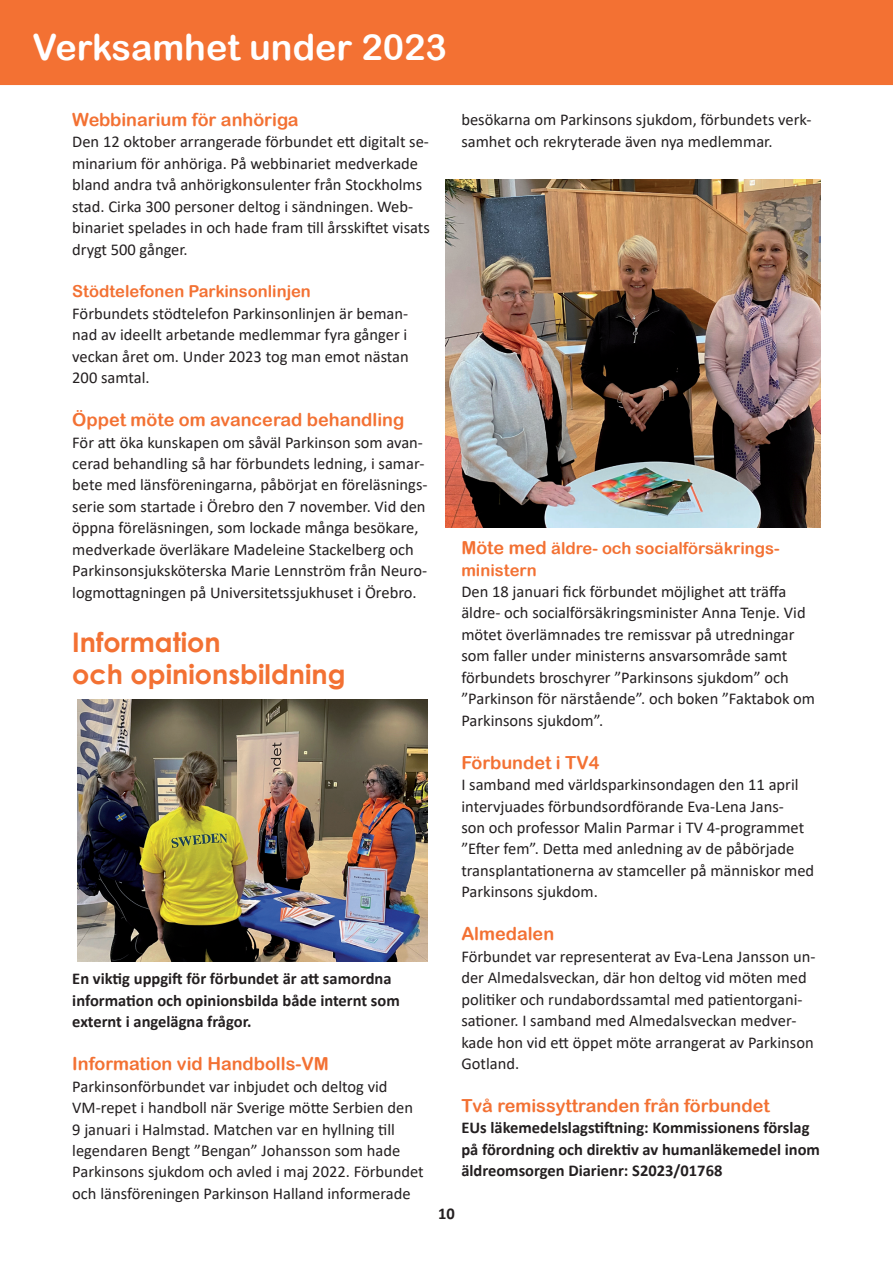
<style>
.page{position:relative;width:893px;height:1263px;background:#fff}
.page>*{position:absolute;margin:0;border:0;box-sizing:border-box;transform-origin:0 0}
.t1{font:36px "Arial Rounded MT Bold";color:#fff}
.t2{font:700 27px/32.4px "Century Gothic";color:#f37133}
.t3{font:18px "Arial Rounded MT Bold";color:#f37133}
.t4{font:16.5px/21.5px "Calibri";color:#231f20}
.t5{font:700 16.5px/21.5px "Calibri";color:#231f20}
.t6{font:16.5px/21.5px "Arial Rounded MT Bold";color:#f37133}
.s1{font-size:18px}
</style>
<div class="page">
<div style="left:0;top:0;width:893px;height:85px;background:#f37133"></div>
<img style="left:445px;top:180px;width:376px;height:347px">
<img style="left:77px;top:700px;width:350px;height:261px">
<h1 class="t1" style="left:33px;top:26px;width:416px">Verksamhet under 2023</h1>
<p class="t3" style="left:72px;top:109px;width:228px">Webbinarium för anhöriga</p>
<p class="t4" style="left:72px;top:131px;width:359px">Den 12 oktober arrangerade förbundet ett digitalt se&shy;minarium för anhöriga. På webbinariet medverkade bland andra två anhörigkonsulenter från Stockholms stad. Cirka 300 personer deltog i sändningen. Web&shy;binariet spelades in och hade fram till årsskiftet visats drygt 500 gånger.</p>
<p class="t6" style="left:72px;top:281px;width:240px">Stödtelefonen Parkinsonlinjen</p>
<p class="t4" style="left:72px;top:302px;width:338px;text-align:justify">Förbundets stödtelefon Parkinsonlinjen är beman&shy;nad av ideellt arbetande medlemmar fyra gånger i veckan året om. Under 2023 tog man emot nästan 200 samtal.</p>
<p class="t3" style="left:72px;top:409px;width:334px">Öppet möte om avancerad behandling</p>
<p class="t4" style="left:72px;top:431px;width:357px">För att öka kunskapen om såväl Parkinson som avan&shy;cerad behandling så har förbundets ledning, i samar&shy;bete med länsföreningarna, påbörjat en föreläsnings&shy;serie som startade i Örebro den 7 november. Vid den öppna föreläsningen, som lockade många besökare, medverkade överläkare Madeleine Stackelberg och Parkinsonsjuksköterska Marie Lennström från Neuro&shy;logmottagningen på Universitetssjukhuset i Örebro.</p>
<h2 class="t2" style="left:72px;top:624px;width:275px">Information<br>och opinionsbildning</h2>
<p class="t5" style="left:72px;top:968px;width:329px">En viktig uppgift för förbundet är att samordna information och opinionsbilda både internt som externt i angelägna frågor.</p>
<p class="t3" style="left:72px;top:1053px;width:258px">Information vid Handbolls-VM</p>
<p class="t4" style="left:72px;top:1075px;width:353px">Parkinsonförbundet var inbjudet och deltog vid VM-repet i handboll när Sverige mötte Serbien den 9 januari i Halmstad. Matchen var en hyllning till legendaren Bengt ”Bengan” Johansson som hade Parkinsons sjukdom och avled i maj 2022. Förbundet och länsföreningen Parkinson Halland informerade</p>
<p class="t4" style="left:461px;top:108px;width:351px">besökarna om Parkinsons sjukdom, förbundets verk&shy;samhet och rekryterade även nya medlemmar.</p>
<p class="t6" style="left:461px;top:537px;width:320px"><span class="s1">Möte med</span> äldre- och socialförsäkrings&shy;ministern</p>
<p class="t4" style="left:461px;top:580px;width:355px">Den 18 januari fick förbundet möjlighet att träffa äldre- och socialförsäkringsminister Anna Tenje. Vid mötet överlämnades tre remissvar på utredningar som faller under ministerns ansvarsområde samt förbundets broschyrer ”Parkinsons sjukdom” och ”Parkinson för närstående”. och boken ”Faktabok om Parkinsons sjukdom”.</p>
<p class="t3" style="left:461px;top:752px;width:140px">Förbundet i TV4</p>
<p class="t4" style="left:461px;top:773px;width:354px">I samband med världsparkinsondagen den 11 april intervjuades förbundsordförande Eva-Lena Jans-<br>son och professor Malin Parmar i TV 4-programmet ”Efter fem”. Detta med anledning av de påbörjade transplantationerna av stamceller på människor med Parkinsons sjukdom.</p>
<p class="t3" style="left:461px;top:923px;width:94px">Almedalen</p>
<p class="t4" style="left:461px;top:945px;width:356px">Förbundet var representerat av Eva-Lena Jansson un&shy;der Almedalsveckan, där hon deltog vid möten med politiker och rundabordssamtal med patientorgani&shy;sationer. I samband med Almedalsveckan medver&shy;kade hon vid ett öppet möte arrangerat av Parkinson Gotland.</p>
<p class="t3" style="left:461px;top:1095px;width:310px">Två remissyttranden från förbundet</p>
<p class="t5" style="left:461px;top:1117px;width:360px">EUs läkemedelslagstiftning: Kommissionens förslag på förordning och direktiv av humanläkemedel inom äldreomsorgen Diarienr: S2023/01768</p>
<p class="t5" style="left:438px;top:1202px;width:18px">10</p>
</div>
